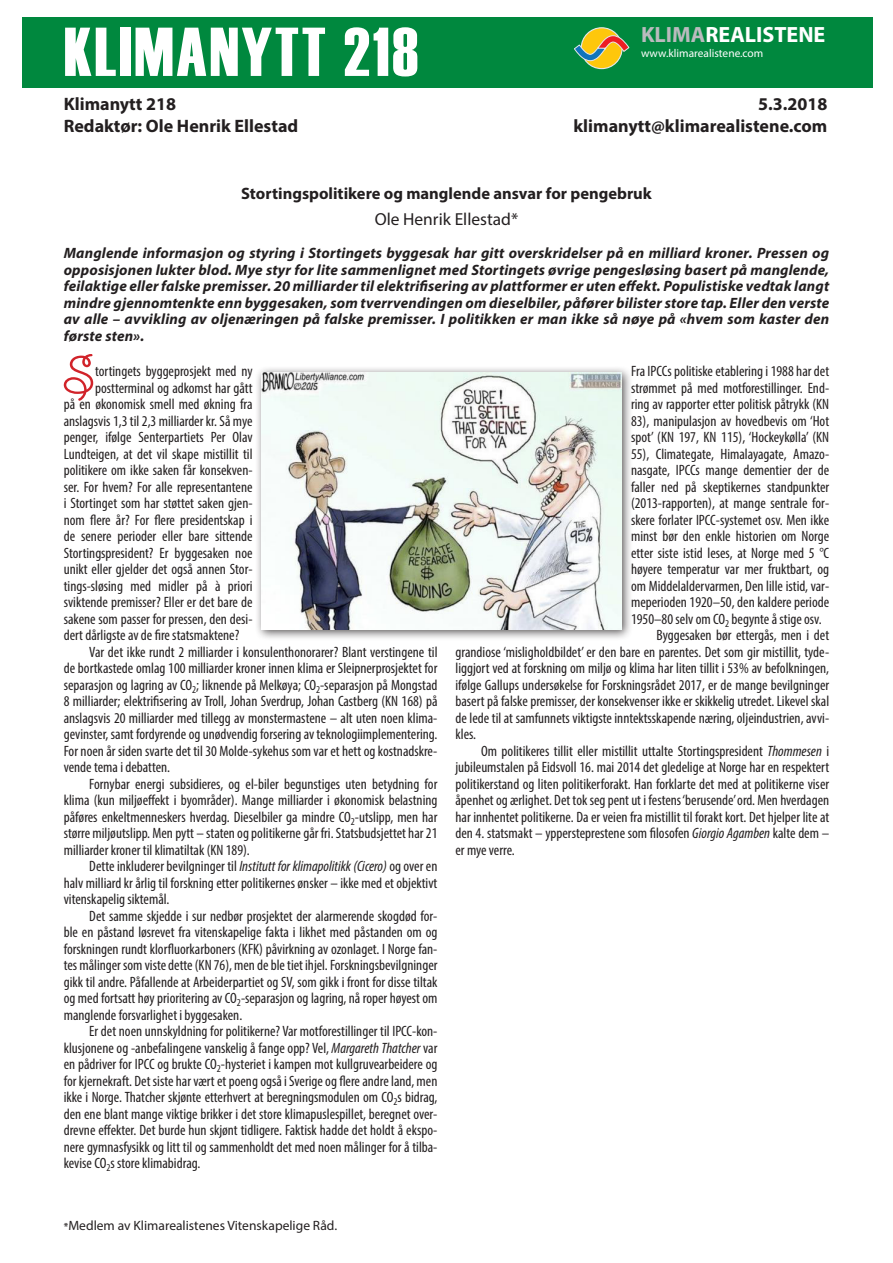
<style>
.page{position:relative;width:893px;height:1263px;background:#fff}
.page>*{position:absolute;margin:0;border:0;box-sizing:border-box;transform-origin:0 0}
.t1{font:69px "Haettenschweiler";letter-spacing:.04em;color:#fff}
.Tekst{font:57.45px "Giddyup Std";color:#d1232a}
.t2{font:700 22.05px "Myriad Pro";color:#fff}
.t3{font:700 18px "Myriad Pro";color:#231f20}
.Forfatter{font:17.4px "Myriad Pro";color:#231f20}
.Tittel{font:700 16.5px "Myriad Pro";color:#231f20}
.Tekst-2{font:condensed 15px/16.5px "Myriad Pro";color:#231f20;text-align:justify}
.Ingress{font:italic 700 15px/16.5px "Myriad Pro";letter-spacing:.01em;color:#231f20;text-align:justify}
.t4{font:13.5px "Myriad Pro";color:#231f20}
.t5{font:11.4px "Myriad Pro";color:#fff}
.s1{color:#babbbe}
.s2{font-style:italic}
.s3{font-weight:600;font-size:10.5px}
</style>
<div class="page">
<div style="left:22px;top:17px;width:851px;height:70px;background:#00883e"></div>
<div style="left:581px;top:28px;width:41px;height:41px;background:#fec70c;border-radius:50%"></div>
<div style="left:581px;top:27px;width:42px;height:42px;border:1px solid #e6e7e9;border-radius:50%"></div>
<svg style="left:574px;top:35px;width:55px;height:35px"></svg>
<div style="left:254px;top:366px;width:379px;height:274px;background:#231f20;opacity:.75"></div>
<img style="left:261px;top:373px;width:361px;height:256px">
<p class="t1" style="left:64px;top:12px;width:356px">KLIMANYTT 218</p>
<p class="t2" style="left:641px;top:20px;width:186px"><span class="s1">KLIMA</span>REALISTENE</p>
<p class="t5" style="left:641px;top:46px;width:124px">www.klimarealistene.com</p>
<p class="t3" style="left:64px;top:92px;width:114px">Klimanytt 218</p>
<p class="t3" style="left:758px;top:92px;width:71px">5.3.2018</p>
<p class="t3" style="left:64px;top:114px;width:236px">Redaktør: Ole Henrik Ellestad</p>
<p class="t3" style="left:573px;top:114px;width:255px">klimanytt@klimarealistene.com</p>
<p class="Tittel" style="left:241px;top:183px;width:412px">Stortingspolitikere og manglende ansvar for pengebruk</p>
<p class="Forfatter" style="left:375px;top:208px;width:145px">Ole Henrik Ellestad*</p>
<p class="Ingress" style="left:64px;top:244px;width:767px">Manglende informasjon og styring i Stortingets byggesak har gitt overskridelser på en milliard kroner. Pressen og opposisjonen lukter blod. Mye styr for lite sammenlignet med Stortingets øvrige pengesløsing basert på manglende, feilaktige eller falske premisser. 20 milliarder til elektrifisering av plattformer er uten effekt. Populistiske vedtak langt mindre gjennomtenkte enn byggesaken, som tverrvendingen om dieselbiler, påfører bilister store tap. Eller den verste av alle – avvikling av oljenæringen på falske premisser. I politikken er man ikke så nøye på «hvem som kaster den første sten».</p>
<p class="Tekst" style="left:62px;top:344px;width:35px">S</p>
<p class="Tekst-2" style="left:95px;top:363px;width:159px">tortingets byggeprosjekt med ny</p>
<p class="Tekst-2" style="left:631px;top:363px;width:200px">Fra IPCCs politiske etablering i 1988 har det strømmet på med motforestillinger. End&shy;ring av rapporter etter politisk påtrykk (KN 83), manipulasjon av hovedbevis om ‘Hot spot’ (KN 197, KN 115), ‘Hockeykølla’ (KN 55), Climategate, Himalayagate, Amazo&shy;nasgate, IPCCs mange dementier der de faller ned på skeptikernes standpunkter (2013-rapporten), at mange sentrale for&shy;skere forlater IPCC-systemet osv. Men ikke minst bør den enkle historien om Norge etter siste istid leses, at Norge med 5 °C høyere temperatur var mer fruktbart, og om Middelaldervarmen, Den lille istid, var&shy;meperioden 1920–50, den kaldere periode 1950–80 selv om CO<sub>2</sub> begynte å stige osv.</p>
<p class="Tekst-2" style="left:455px;top:627px;width:375px;text-indent:201px">Byggesaken bør ettergås, men i det grandiose ‘misligholdbildet’ er den bare en parentes. Det som gir mistillit, tyde&shy;liggjort ved at forskning om miljø og klima har liten tillit i 53% av befolkningen, ifølge Gallups undersøkelse for Forskningsrådet 2017, er de mange bevilgninger basert på falske premisser, der konsekvenser ikke er skikkelig utredet. Likevel skal de lede til at samfunnets viktigste inntektsskapende næring, oljeindustrien, avvi&shy;kles.</p>
<p class="Tekst-2" style="left:455px;top:742px;width:375px;text-indent:26px">Om politikeres tillit eller mistillit uttalte Stortingspresident <span class="s2">Thommesen</span> i jubileumstalen på Eidsvoll 16. mai 2014 det gledelige at Norge har en respektert politikerstand og liten politikerforakt. Han forklarte det med at politikerne viser åpenhet og ærlighet. Det tok seg pent ut i festens ‘berusende’ ord. Men hverdagen har innhentet politikerne. Da er veien fra mistillit til forakt kort. Det hjelper lite at den 4. statsmakt – yppersteprestene som filosofen <span class="s2">Giorgio Agamben</span> kalte dem – er mye verre.</p>
<p class="Tekst-2" style="left:95px;top:379px;width:159px">postterminal og adkomst har gått</p>
<p class="Tekst-2" style="left:64px;top:396px;width:190px">på en økonomisk smell med økning fra</p>
<p class="Tekst-2" style="left:64px;top:412px;width:190px">anslagsvis 1,3 til 2,3 milliarder kr. Så mye</p>
<p class="Tekst-2" style="left:64px;top:429px;width:190px">penger, ifølge Senterpartiets Per Olav</p>
<p class="Tekst-2" style="left:64px;top:445px;width:190px">Lundteigen, at det vil skape mistillit til</p>
<p class="Tekst-2" style="left:64px;top:462px;width:190px">politikere om ikke saken får konsekven-</p>
<p class="Tekst-2" style="left:64px;top:478px;width:190px">ser. For hvem? For alle representantene</p>
<p class="Tekst-2" style="left:64px;top:495px;width:190px">i Stortinget som har støttet saken gjen-</p>
<p class="Tekst-2" style="left:64px;top:511px;width:190px">nom flere år? For flere presidentskap i</p>
<p class="Tekst-2" style="left:64px;top:528px;width:190px">de senere perioder eller bare sittende</p>
<p class="Tekst-2" style="left:64px;top:544px;width:190px">Stortingspresident? Er byggesaken noe</p>
<p class="Tekst-2" style="left:64px;top:561px;width:190px">unikt eller gjelder det også annen Stor-</p>
<p class="Tekst-2" style="left:64px;top:577px;width:190px">tings-sløsing med midler på à priori</p>
<p class="Tekst-2" style="left:64px;top:594px;width:190px">sviktende premisser? Eller er det bare de</p>
<p class="Tekst-2" style="left:64px;top:610px;width:190px">sakene som passer for pressen, den desi-</p>
<p class="Tekst-2" style="left:64px;top:627px;width:177px">dert dårligste av de fire statsmaktene?</p>
<p class="Tekst-2" style="left:64px;top:643px;width:375px;text-indent:26px">Var det ikke rundt 2 milliarder i konsulenthonorarer? Blant verstingene til de bortkastede omlag 100 milliarder kroner innen klima er Sleipnerprosjektet for separasjon og lagring av CO<sub>2</sub>; liknende på Melkøya; CO<sub>2</sub>-separasjon på Mongstad 8 milliarder; elektrifisering av Troll, Johan Sverdrup, Johan Castberg (KN 168) på anslagsvis 20 milliarder med tillegg av monstermastene – alt uten noen klima&shy;gevinster, samt fordyrende og unødvendig forsering av teknologiimplementering.<br>For noen år siden svarte det til 30 Molde-sykehus som var et hett og kostnadskre&shy;vende tema i debatten.</p>
<p class="Tekst-2" style="left:64px;top:775px;width:375px;text-indent:26px">Fornybar energi subsidieres, og el-biler begunstiges uten betydning for klima (kun miljøeffekt i byområder). Mange milliarder i økonomisk belastning påføres enkeltmenneskers hverdag. Dieselbiler ga mindre CO<sub>2</sub>-utslipp, men har større miljøutslipp. Men pytt – staten og politikerne går fri. Statsbudsjettet har 21 milliarder kroner til klimatiltak (KN 189).</p>
<p class="Tekst-2" style="left:64px;top:858px;width:375px;text-indent:26px">Dette inkluderer bevilgninger til <span class="s2">Institutt for klimapolitikk (Cicero)</span> og over en halv milliard kr årlig til forskning etter politikernes ønsker – ikke med et objektivt vitenskapelig siktemål.</p>
<p class="Tekst-2" style="left:64px;top:907px;width:375px;text-indent:26px">Det samme skjedde i sur nedbør prosjektet der alarmerende skogdød for&shy;ble en påstand løsrevet fra vitenskapelige fakta i likhet med påstanden om og forskningen rundt klorfluorkarboners (KFK) påvirkning av ozonlaget. I Norge fan&shy;tes målinger som viste dette (KN 76), men de ble tiet ihjel. Forskningsbevilgninger gikk til andre. Påfallende at Arbeiderpartiet og SV, som gikk i front for disse tiltak og med fortsatt høy prioritering av CO<sub>2</sub>-separasjon og lagring, nå roper høyest om manglende forsvarlighet i byggesaken.</p>
<p class="Tekst-2" style="left:64px;top:1023px;width:375px;text-indent:26px">Er det noen unnskyldning for politikerne? Var motforestillinger til IPCC-kon&shy;klusjonene og -anbefalingene vanskelig å fange opp? Vel, <span class="s2">Margareth Thatcher</span> var en pådriver for IPCC og brukte CO<sub>2</sub>-hysteriet i kampen mot kullgruvearbeidere og for kjernekraft. Det siste har vært et poeng også i Sverige og flere andre land, men ikke i Norge. Thatcher skjønte etterhvert at beregningsmodulen om CO<sub>2</sub>s bidrag, den ene blant mange viktige brikker i det store klimapuslespillet, beregnet over&shy;drevne effekter. Det burde hun skjønt tidligere. Faktisk hadde det holdt å ekspo&shy;nere gymnasfysikk og litt til og sammenholdt det med noen målinger for å tilba&shy;kevise CO<sub>2</sub>s store klimabidrag.</p>
<p class="t4" style="left:64px;top:1217px;width:275px"><span class="s3">*</span>Medlem av Klimarealistenes Vitenskapelige Råd.</p>
</div>
